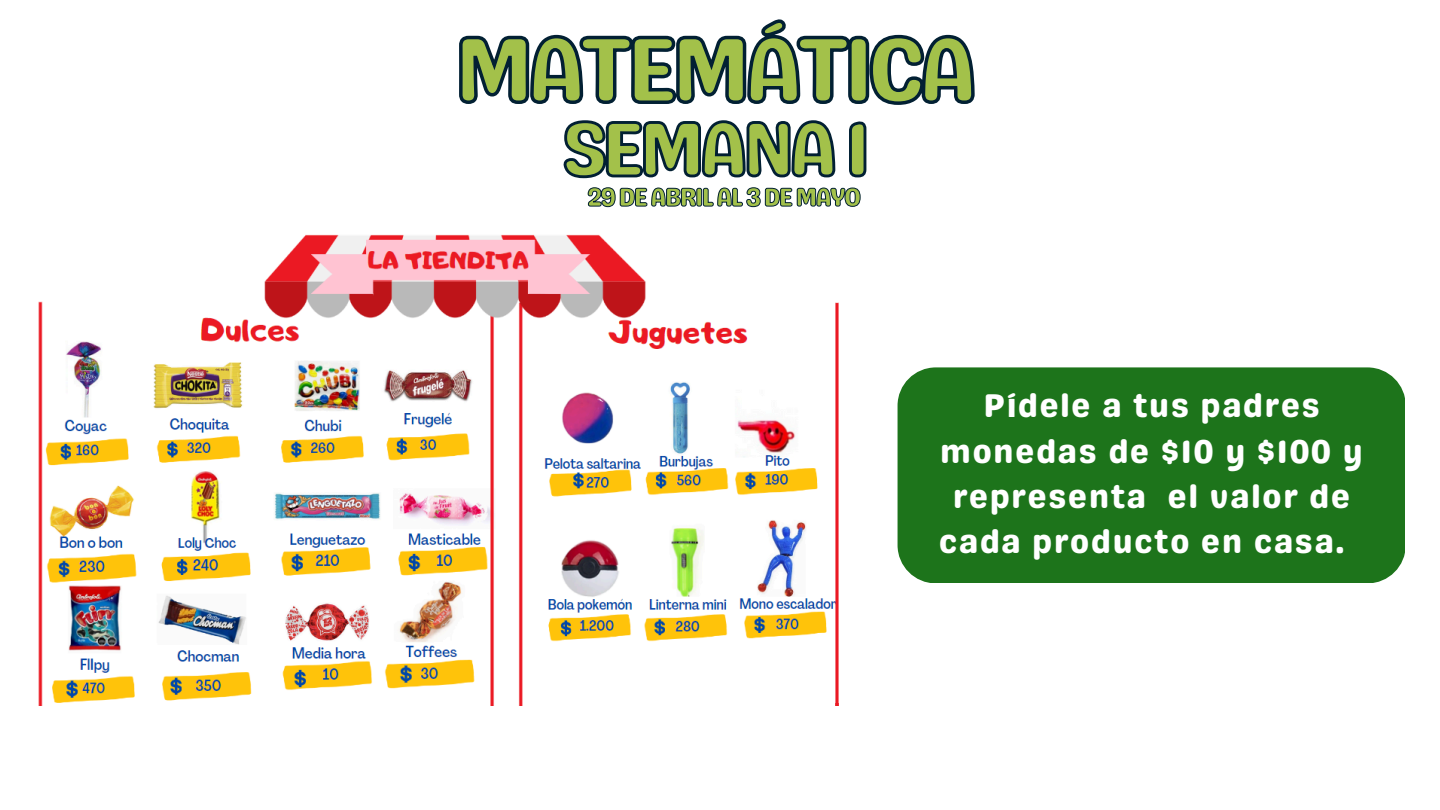
<style>
.page{position:relative;width:1440px;height:810px;background:#fff}
.page>*{position:absolute;margin:0;border:0;box-sizing:border-box;transform-origin:0 0}
.t1{font:93.3px "Genty Sans";letter-spacing:-.085em;color:#a3c14a}
.t2{font:77.2px "Genty Sans";letter-spacing:-.085em;color:#a3c14a}
.t3{font:32.8px/45.3px "Genty Sans";letter-spacing:.055em;color:#fff;text-align:center}
.t4{font:25.7px "Genty Sans";letter-spacing:-.085em;color:#a3c14a}
</style>
<div class="page">
<img style="left:38px;top:234px;width:801px;height:472px">
<div style="left:898px;top:367px;width:507px;height:216px;background:#1d741b;border-radius:38px"></div>
<svg style="left:563px;top:120px;width:304px;height:59px"></svg>
<svg style="left:587px;top:187px;width:274px;height:134px"></svg>
<svg style="left:459px;top:19px;width:514px;height:86px"></svg>
<h1 class="t1" style="left:454px;top:14px;width:526px">MATEMÁTICA</h1>
<h2 class="t2" style="left:561px;top:103px;width:311px">SEMANA 1</h2>
<p class="t4" style="left:587px;top:182px;width:276px">29 DE ABRIL AL 3 DE MAYO</p>
<h3 class="t3" style="left:939px;top:383px;width:425px">Pídele a tus padres monedas de $10 y $100 y representa el valor de cada producto en casa.</h3>
</div>
